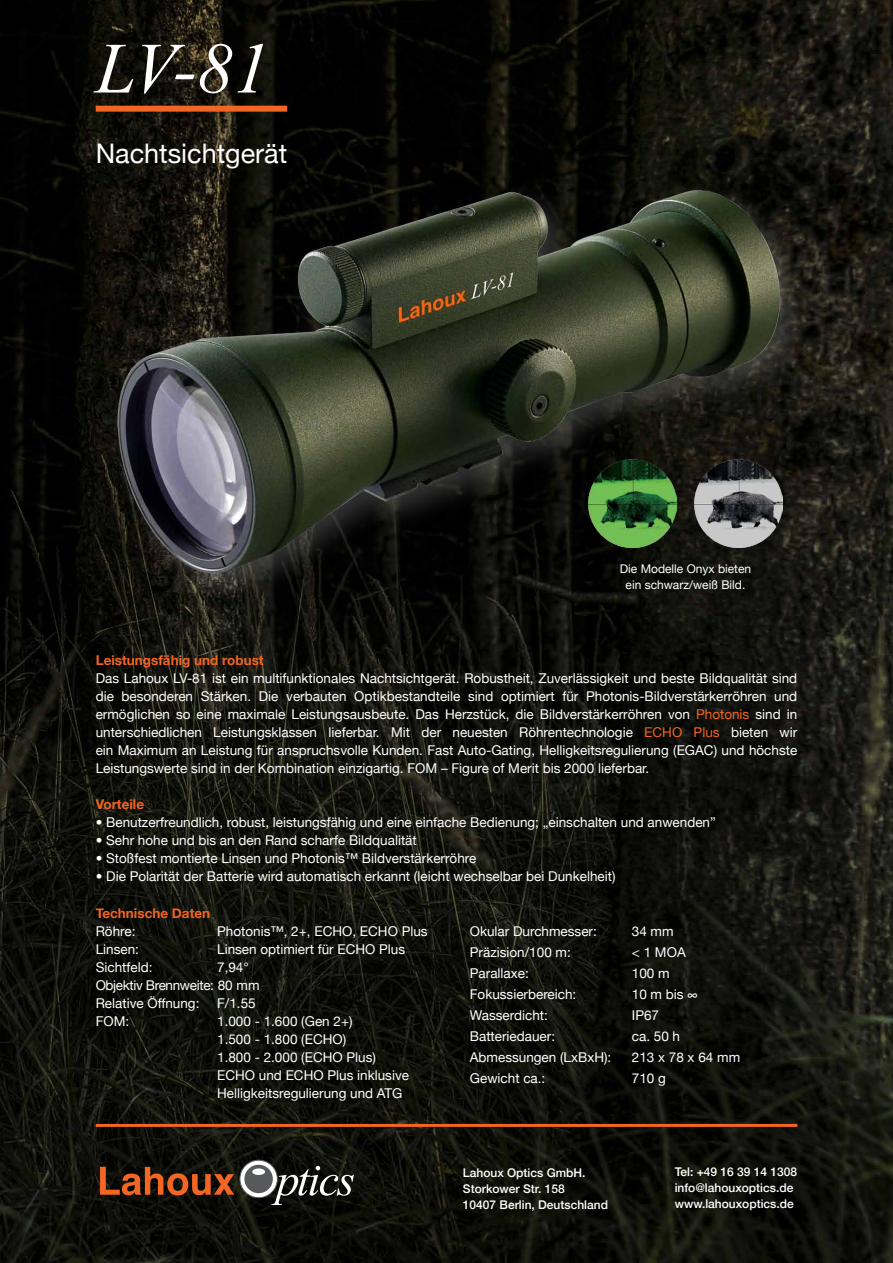
<style>
.page{position:relative;width:893px;height:1263px;background:#fff}
.page>*{position:absolute;margin:0;border:0;box-sizing:border-box;transform-origin:0 0}
.t1{font:italic 72px "Times New Roman";color:#fff}
.t2{font:27px "Helvetica Neue";color:#fff}
.t3{font:13.5px/18px "Helvetica Neue";color:#fff;text-align:justify}
.t4{font:700 13.5px "Helvetica Neue";color:#f26522}
.t5{font:13.5px/18px "Helvetica Neue";letter-spacing:-.02em;color:#fff}
.t6{font:500 12px/16.2px "Helvetica Neue";color:#fff}
.t7{font:12px/16.2px "Helvetica Neue";color:#fff;text-align:center}
.s1{color:#f26522}
</style>
<div class="page">
<img style="left:0;top:0;width:893px;height:1263px">
<img style="left:64px;top:136px;width:766px;height:499px">
<img style="left:588px;top:459px;width:89px;height:89px">
<img style="left:694px;top:459px;width:88px;height:89px">
<svg style="left:271px;top:1166px;width:83px;height:39px;background:#3c3d39"></svg>
<svg style="left:100px;top:1167px;width:134px;height:28px;background:#6b3213"></svg>
<svg style="left:240px;top:1160px;width:37px;height:38px"></svg>
<div style="left:240px;top:1160px;width:38px;height:38px;border:1px solid #58595b;border-radius:50%"></div>
<div style="left:244px;top:1165px;width:29px;height:28px;background:#58595b;border-radius:50%"></div>
<div style="left:252px;top:1168px;width:13px;height:7px;background:#fff;border-radius:50%"></div>
<hr style="left:96px;top:1124px;width:701px;height:3px;background:#f26522">
<div style="left:96px;top:106px;width:191px;height:6px;background:#f26522"></div>
<h1 class="t1" style="left:96px;top:19px;width:175px">LV-81</h1>
<h2 class="t2" style="left:96px;top:137px;width:193px">Nachtsichtgerät</h2>
<p class="t7" style="left:620px;top:560px;width:133px">Die Modelle Onyx bieten ein schwarz/weiß Bild.</p>
<p class="t4" style="left:96px;top:652px;width:170px">Leistungsfähig und robust</p>
<p class="t3" style="left:96px;top:669px;width:703px">Das Lahoux LV-81 ist ein multifunktionales Nachtsichtgerät. Robustheit, Zuverlässigkeit und beste Bildqualität sind die besonderen Stärken. Die verbauten Optikbestandteile sind optimiert für Photonis-Bildverstärkerröhren und ermöglichen so eine maximale Leistungsausbeute. Das Herzstück, die Bildverstärkerröhren von <span class="s1">Photonis</span> sind in unterschiedlichen Leistungsklassen lieferbar. Mit der neuesten Röhrentechnologie <span class="s1">ECHO Plus</span> bieten wir ein Maximum an Leistung für anspruchsvolle Kunden. Fast Auto-Gating, Helligkeitsregulierung (EGAC) und höchste Leistungswerte sind in der Kombination einzigartig. FOM – Figure of Merit bis 2000 lieferbar.</p>
<p class="t4" style="left:96px;top:796px;width:50px">Vorteile</p>
<p class="t3" style="left:96px;top:813px;width:622px">• Benutzerfreundlich, robust, leistungsfähig und eine einfache Bedienung; „einschalten und anwenden”</p>
<p class="t3" style="left:96px;top:831px;width:323px">• Sehr hohe und bis an den Rand scharfe Bildqualität</p>
<p class="t3" style="left:96px;top:849px;width:382px">• Stoßfest montierte Linsen und Photonis™ Bildverstärkerröhre</p>
<p class="t3" style="left:96px;top:867px;width:521px">• Die Polarität der Batterie wird automatisch erkannt (leicht wechselbar bei Dunkelheit)</p>
<p class="t4" style="left:96px;top:905px;width:116px">Technische Daten</p>
<p class="t3" style="left:96px;top:922px;width:41px">Röhre:</p>
<p class="t3" style="left:217px;top:922px;width:212px">Photonis™, 2+, ECHO, ECHO Plus</p>
<p class="t3" style="left:96px;top:940px;width:45px">Linsen:</p>
<p class="t3" style="left:217px;top:940px;width:190px">Linsen optimiert für ECHO Plus</p>
<p class="t3" style="left:96px;top:958px;width:58px">Sichtfeld:</p>
<p class="t3" style="left:470px;top:922px;width:129px">Okular Durchmesser:</p>
<p class="t3" style="left:632px;top:922px;width:43px">34 mm</p>
<p class="t3" style="left:470px;top:943px;width:103px">Präzision/100 m:</p>
<p class="t3" style="left:632px;top:943px;width:55px">&lt; 1 MOA</p>
<p class="t3" style="left:470px;top:964px;width:60px">Parallaxe:</p>
<p class="t3" style="left:632px;top:964px;width:39px">100 m</p>
<p class="t3" style="left:470px;top:985px;width:108px">Fokussierbereich:</p>
<p class="t3" style="left:632px;top:985px;width:67px">10 m bis ∞</p>
<p class="t3" style="left:470px;top:1006px;width:80px">Wasserdicht:</p>
<p class="t3" style="left:632px;top:1006px;width:29px">IP67</p>
<p class="t3" style="left:470px;top:1027px;width:87px">Batteriedauer:</p>
<p class="t3" style="left:632px;top:1027px;width:50px">ca. 50 h</p>
<p class="t3" style="left:470px;top:1048px;width:143px">Abmessungen (LxBxH):</p>
<p class="t3" style="left:632px;top:1048px;width:110px">213 x 78 x 64 mm</p>
<p class="t3" style="left:470px;top:1069px;width:77px">Gewicht ca.:</p>
<p class="t3" style="left:632px;top:1069px;width:36px">710 g</p>
<p class="t5" style="left:96px;top:958px;width:165px;text-indent:121px">7,94°<br>Objektiv Brennweite: 80 mm<br>Relative Öffnung:</p>
<p class="t3" style="left:217px;top:994px;width:40px">F/1.55</p>
<p class="t3" style="left:96px;top:1012px;width:35px">FOM:</p>
<p class="t3" style="left:217px;top:1012px;width:193px;text-align:left">1.000 - 1.600 (Gen 2+)<br>1.500 - 1.800 (ECHO)<br>1.800 - 2.000 (ECHO Plus)<br>ECHO und ECHO Plus inklusive<br>Helligkeitsregulierung und ATG</p>
<p class="t6" style="left:463px;top:1163px;width:147px">Lahoux Optics GmbH.<br>Storkower Str. 158<br>10407 Berlin, Deutschland</p>
<p class="t6" style="left:675px;top:1162px;width:124px">Tel: +49 16 39 14 1308 info@lahouxoptics.de www.lahouxoptics.de</p>
</div>
